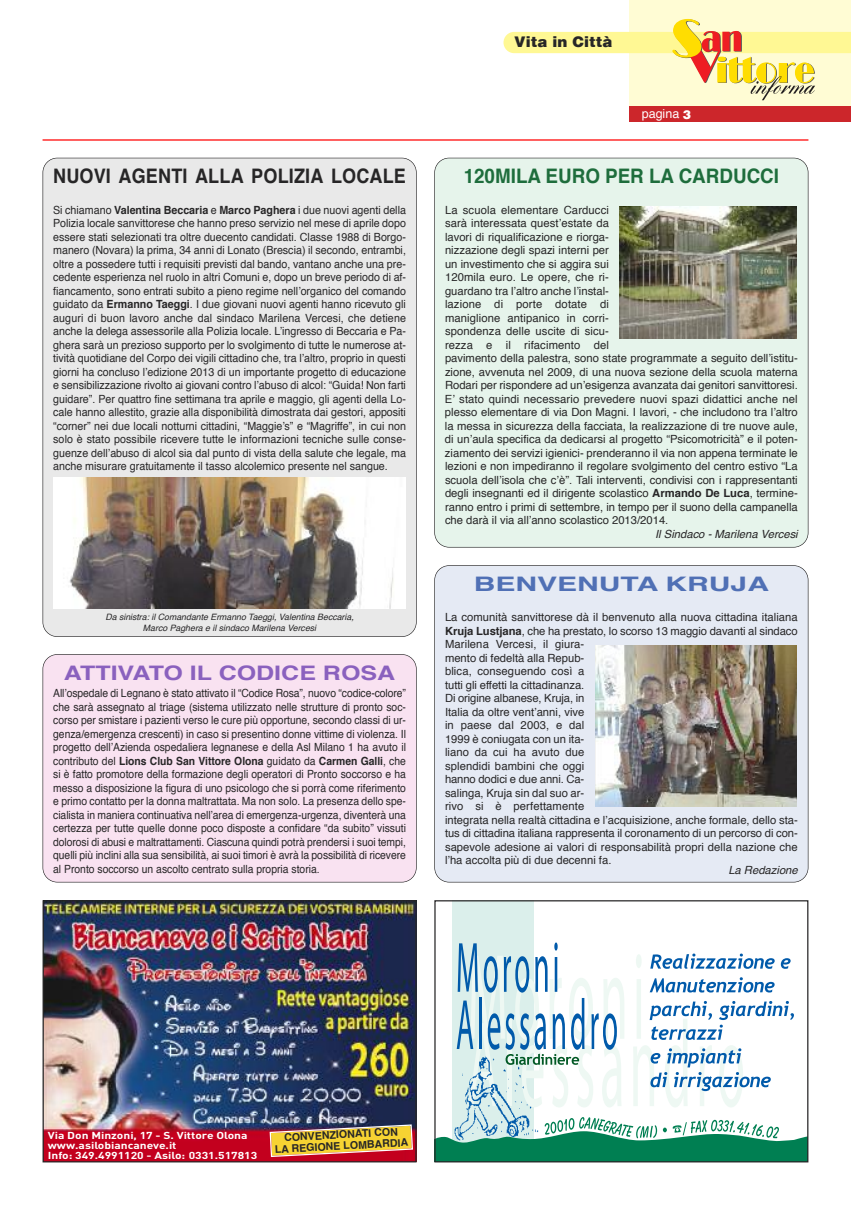
<style>
.page{position:relative;width:851px;height:1205px;background:#fff}
.page>*{position:absolute;margin:0;border:0;box-sizing:border-box;transform-origin:0 0}
.t1{font:700 20px "Helvetica";letter-spacing:.01em;color:#272627;scale:.9 1}
.t2{font:700 20px "Helvetica";color:#1e6d3c;scale:.94 1}
.t3{font:700 20px "Helvetica";color:#8a61be;scale:1.25 1}
.t4{font:700 20px "Helvetica";color:#5070b5;scale:1.5 1}
.t5{font:900 15px "Helvetica";color:#272627}
.t6{font:12.5px "Helvetica";color:#fff}
.t7{font:11.25px/13.5px "Helvetica";color:#272627}
.t8{font:11.25px/13.5px "Helvetica";color:#272627;text-align:justify;scale:.95 1}
.t9{font:11.25px/13.5px "Helvetica";color:#272627;text-align:justify;scale:.92 1}
.t10{font:italic 11.25px "Helvetica";color:#272627}
.t11{font:700 10.62px/11.2px "Helvetica";color:#272627;text-align:center}
.t12{font:700 10px/10px "DIN";color:#fff;scale:1.2 1}
.t13{font:italic 8.75px/10.5px "Helvetica";color:#272627;text-align:center}
.s1{font-weight:700}
.s2{font-weight:900}
</style>
<div class="page">
<div style="left:434px;top:158px;width:374px;height:389px;background:#e6f4eb;border-radius:14px"></div>
<div style="left:43px;top:654px;width:373px;height:228px;background:#f9e2f1;border-radius:14px"></div>
<div style="left:43px;top:654px;width:373px;height:228px;border:1px solid #272627;border-radius:15px"></div>
<div style="left:629px;top:0;width:221px;height:106px;background:#fffcd4"></div>
<div style="left:629px;top:106px;width:221px;height:16px;background:#cc262b"></div>
<svg style="left:503px;top:19px;width:347px;height:81px"></svg>
<hr style="left:43px;top:139px;width:765px;height:2px;background:#f00">
<div style="left:452px;top:901px;width:81px;height:260px;background:#dbefeb"></div>
<img style="left:466px;top:1107px;width:68px;height:10px">
<svg style="left:456px;top:942px;width:168px;height:165px"></svg>
<svg style="left:633px;top:953px;width:160px;height:154px"></svg>
<svg style="left:436px;top:1117px;width:370px;height:43px"></svg>
<div style="left:434px;top:900px;width:374px;height:262px;border:1px solid #272627"></div>
<img style="left:619px;top:206px;width:177px;height:132px">
<div style="left:434px;top:565px;width:374px;height:317px;background:#e5eaf4;border-radius:14px"></div>
<div style="left:434px;top:565px;width:374px;height:317px;border:1px solid #272627;border-radius:15px"></div>
<img style="left:595px;top:645px;width:201px;height:161px">
<div style="left:43px;top:158px;width:373px;height:478px;background:#e9e9e9;border-radius:14px"></div>
<img style="left:54px;top:478px;width:352px;height:130px">
<img style="left:45px;top:902px;width:369px;height:258px">
<div style="left:43px;top:900px;width:373px;height:262px;border:1px solid #272627"></div>
<svg style="left:269px;top:1124px;width:144px;height:33px;background:#d6a645"></svg>
<h1 class="t1" style="left:53px;top:168px;width:393px">NUOVI AGENTI ALLA POLIZIA LOCALE</h1>
<p class="t8" style="left:53px;top:204px;width:373px">Si chiamano <span class="s1">Valentina Beccaria</span> e <span class="s1">Marco Paghera</span> i due nuovi agenti della Polizia locale sanvittorese che hanno preso servizio nel mese di aprile dopo essere stati selezionati tra oltre duecento candidati. Classe 1988 di Borgo&shy;manero (Novara) la prima, 34 anni di Lonato (Brescia) il secondo, entrambi, oltre a possedere tutti i requisiti previsti dal bando, vantano anche una pre&shy;cedente esperienza nel ruolo in altri Comuni e, dopo un breve periodo di af&shy;fiancamento, sono entrati subito a pieno regime nell’organico del comando guidato da <span class="s1">Ermanno Taeggi</span>. I due giovani nuovi agenti hanno ricevuto gli auguri di buon lavoro anche dal sindaco Marilena Vercesi, che detiene anche la delega assessorile alla Polizia locale. L’ingresso di Beccaria e Pa&shy;ghera sarà un prezioso supporto per lo svolgimento di tutte le numerose at&shy;tività quotidiane del Corpo dei vigili cittadino che, tra l’altro, proprio in questi giorni ha concluso l’edizione 2013 di un importante progetto di educazione e sensibilizzazione rivolto ai giovani contro l’abuso di alcol: “Guida! Non farti guidare”. Per quattro fine settimana tra aprile e maggio, gli agenti della Lo&shy;cale hanno allestito, grazie alla disponibilità dimostrata dai gestori, appositi “corner” nei due locali notturni cittadini, “Maggie’s” e “Magriffe”, in cui non solo è stato possibile ricevere tutte le informazioni tecniche sulle conse&shy;guenze dell’abuso di alcol sia dal punto di vista della salute che legale, ma anche misurare gratuitamente il tasso alcolemico presente nel sangue.</p>
<p class="t13" style="left:105px;top:613px;width:250px">Da sinistra: il Comandante Ermanno Taeggi, Valentina Beccaria,<br>Marco Paghera e il sindaco Marilena Vercesi</p>
<h1 class="t3" style="left:64px;top:664px;width:266px">ATTIVATO IL CODICE ROSA</h1>
<p class="t9" style="left:53px;top:687px;width:385px">All’ospedale di Legnano è stato attivato il “Codice Rosa”, nuovo “codice-colore” che sarà assegnato al triage (sistema utilizzato nelle strutture di pronto soc&shy;corso per smistare i pazienti verso le cure più opportune, secondo classi di ur&shy;genza/emergenza crescenti) in caso si presentino donne vittime di violenza. Il progetto dell’Azienda ospedaliera legnanese e della Asl Milano 1 ha avuto il contributo del <span class="s1">Lions Club San Vittore Olona</span> guidato da <span class="s1">Carmen Galli</span>, che si è fatto promotore della formazione degli operatori di Pronto soccorso e ha messo a disposizione la figura di uno psicologo che si porrà come riferimento e primo contatto per la donna maltrattata. Ma non solo. La presenza dello spe&shy;cialista in maniera continuativa nell’area di emergenza-urgenza, diventerà una certezza per tutte quelle donne poco disposte a confidare “da subito” vissuti dolorosi di abusi e maltrattamenti. Ciascuna quindi potrà prendersi i suoi tempi, quelli più inclini alla sua sensibilità, ai suoi timori è avrà la possibilità di ricevere al Pronto soccorso un ascolto centrato sulla propria storia.</p>
<h2 class="t5" style="left:514px;top:31px;width:100px">Vita in Città</h2>
<p class="t6" style="left:641px;top:109px;width:51px">pagina <span class="s2">3</span></p>
<h1 class="t2" style="left:463px;top:168px;width:337px">120MILA EURO PER LA CARDUCCI</h1>
<p class="t7" style="left:445px;top:204px;width:354px">La scuola elementare Carducci<br>sarà interessata quest’estate da<br>lavori di riqualificazione e riorga-<br>nizzazione degli spazi interni per<br>un investimento che si aggira sui<br>120mila euro. Le opere, che ri-<br>guardano tra l’altro anche l’instal-<br>lazione di porte dotate di<br>maniglione antipanico in corri-<br>spondenza delle uscite di sicu-<br>rezza e il rifacimento del<br>pavimento della palestra, sono state programmate a seguito dell’istitu&shy;zione, avvenuta nel 2009, di una nuova sezione della scuola materna Rodari per rispondere ad un’esigenza avanzata dai genitori sanvittoresi.<br>E’ stato quindi necessario prevedere nuovi spazi didattici anche nel plesso elementare di via Don Magni. I lavori, - che includono tra l’altro la messa in sicurezza della facciata, la realizzazione di tre nuove aule, di un’aula specifica da dedicarsi al progetto “Psicomotricità” e il poten&shy;ziamento dei servizi igienici- prenderanno il via non appena terminate le lezioni e non impediranno il regolare svolgimento del centro estivo “La scuola dell’isola che c’è”. Tali interventi, condivisi con i rappresentanti degli insegnanti ed il dirigente scolastico <span class="s1">Armando De Luca</span>, termine&shy;ranno entro i primi di settembre, in tempo per il suono della campanella che darà il via all’anno scolastico 2013/2014.</p>
<p class="t10" style="left:655px;top:529px;width:144px">Il Sindaco - Marilena Vercesi</p>
<h1 class="t4" style="left:473px;top:575px;width:198px">BENVENUTA KRUjA</h1>
<p class="t7" style="left:445px;top:611px;width:354px">La comunità sanvittorese dà il benvenuto alla nuova cittadina italiana <span class="s1">Kruja Lustjana</span>, che ha prestato, lo scorso 13 maggio davanti al sindaco Marilena Vercesi, il giura-<br>mento di fedeltà alla Repub-<br>blica, conseguendo così a<br>tutti gli effetti la cittadinanza.<br>Di origine albanese, Kruja, in<br>Italia da oltre vent’anni, vive<br>in paese dal 2003, e dal<br>1999 è coniugata con un ita-<br>liano da cui ha avuto due<br>splendidi bambini che oggi<br>hanno dodici e due anni. Ca-<br>salinga, Kruja sin dal suo ar-<br>rivo si è perfettamente<br>integrata nella realtà cittadina e l’acquisizione, anche formale, dello sta&shy;tus di cittadina italiana rappresenta il coronamento di un percorso di con&shy;sapevole adesione ai valori di responsabilità propri della nazione che l’ha accolta più di due decenni fa.</p>
<p class="t10" style="left:728px;top:865px;width:71px">La Redazione</p>
<p class="t12" style="left:48px;top:1130px;width:176px">Via Don Minzoni, 17 - S. Vittore Olona www.asilobiancaneve.it<br>Info: 349.4991120 - Asilo: 0331.517813</p>
<p class="t11" style="left:274px;top:1133px;width:135px;rotate:-3deg">CONVENZIONATI CON<br>LA REGIONE LOMBARDIA</p>
</div>
